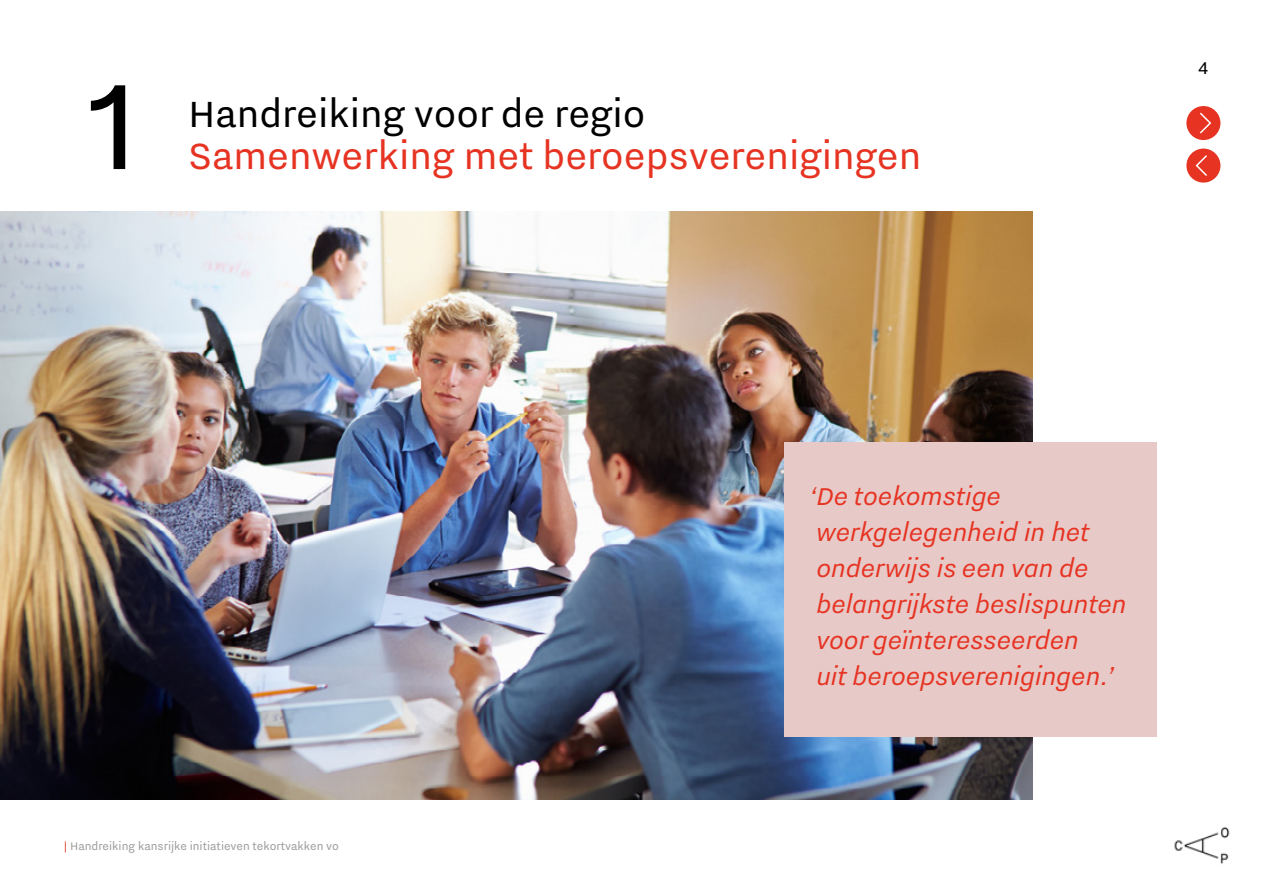
<style>
.page{position:relative;width:1263px;height:893px;background:#fff}
.page>*{position:absolute;margin:0;border:0;box-sizing:border-box;transform-origin:0 0}
.Heading_groot_rood{font:150px "Nitti Grotesk";color:#000}
.Heading_groot_rood-2{font:45px "Nitti Grotesk";color:#e63322}
.Heading_groot_rood-3{font:45px "Nitti Grotesk";color:#000}
.QUOTE{font:italic 30px/36px "Nitti Grotesk";color:#e63322}
.Heading_groot_rood-4{font:21px "Nitti Grotesk";color:#000}
.t1{font:13.5px "Nitti Grotesk";color:#9d9d9c}
.s1{color:#e63322}
</style>
<div class="page">
<img style="left:0;top:211px;width:1032px;height:588px">
<div style="left:1186px;top:106px;width:34px;height:34px;background:#e63322;border-radius:50%"></div>
<svg style="left:1200px;top:112px;width:12px;height:22px"></svg>
<div style="left:1186px;top:149px;width:34px;height:34px;background:#e63322;border-radius:50%"></div>
<svg style="left:1195px;top:155px;width:12px;height:21px"></svg>
<img style="left:1174px;top:826px;width:56px;height:38px">
<div style="left:784px;top:442px;width:373px;height:294px;background:#e7c9c8"></div>
<p class="Heading_groot_rood" style="left:88px;top:40px;width:53px">1</p>
<p class="Heading_groot_rood-3" style="left:188px;top:88px;width:459px">Handreiking voor de regio</p>
<p class="Heading_groot_rood-2" style="left:188px;top:130px;width:735px">Samenwerking met beroepsverenigingen</p>
<p class="Heading_groot_rood-4" style="left:1198px;top:56px;width:11px">4</p>
<p class="t1" style="left:64px;top:839px;width:277px"><span class="s1">|</span> Handreiking kansrijke initiatieven tekortvakken vo</p>
<p class="QUOTE" style="left:809px;top:477px;width:319px">‘De toekomstige werkgelegenheid in het onderwijs is een van de belangrijkste beslispunten voor geïnteresseerden<br>uit beroepsverenigingen.’</p>
</div>
